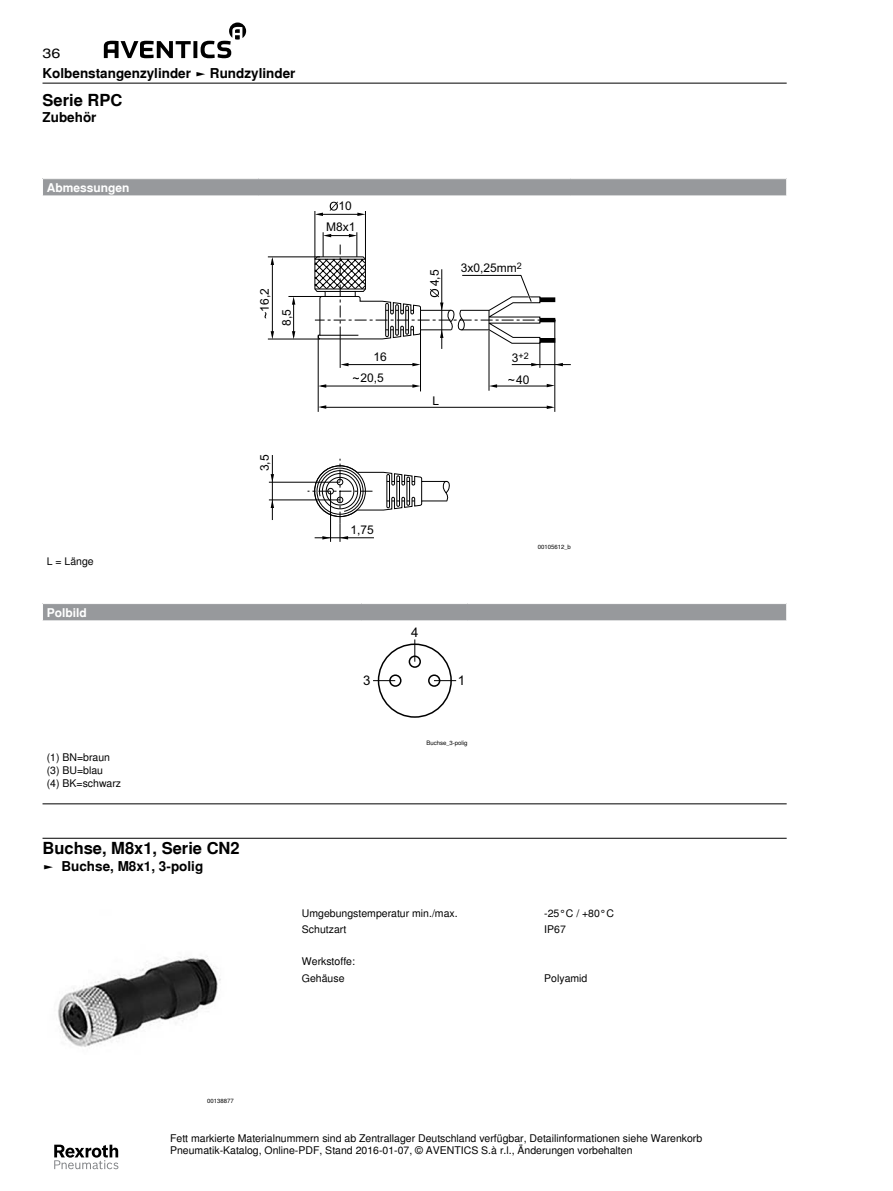
<style>
.page{position:relative;width:893px;height:1191px;background:#fff}
.page>*{position:absolute;margin:0;border:0;box-sizing:border-box;transform-origin:0 0}
.t1{font:700 16.5px "Nimbus Sans Global";color:#000}
.t2{font:700 13.5px "Nimbus Sans Global";color:#000}
.t3{font:13.5px "Nimbus Sans Global";color:#000;scale:1.2 1}
.t4{font:13.2px "Arial";color:#000}
.t5{font:12px/21.5px "Arial";color:#000;text-align:right}
.t6{font:700 12px "Nimbus Sans Global";color:#fff}
.t7{font:10.5px/12.6px "Nimbus Sans Global";color:#000}
.t8{font:9px "Arial";color:#000}
.t9{font:6px "Nimbus Sans Global";color:#000}
.s1{font-size:12px}
</style>
<div class="page">
<svg style="left:104px;top:23px;width:142px;height:35px"></svg>
<svg style="left:54px;top:1144px;width:64px;height:25px"></svg>
<hr style="left:43px;top:83px;width:744px;height:1px;background:#000">
<div style="left:43px;top:179px;width:744px;height:17px;background:#97999c"></div>
<svg style="left:786px;top:179px;width:1px;height:17px"></svg>
<svg style="left:330px;top:201px;width:8px;height:10px"></svg>
<svg style="left:271px;top:500px;width:3px;height:8px"></svg>
<svg style="left:271px;top:474px;width:3px;height:8px"></svg>
<hr style="left:269px;top:482px;width:71px;height:1px;background:#000">
<hr style="left:269px;top:499px;width:71px;height:1px;background:#000">
<hr style="left:320px;top:214px;width:40px;height:1px;background:#000">
<svg style="left:357px;top:213px;width:8px;height:3px"></svg>
<hr style="left:268px;top:339px;width:52px;height:1px;background:#000">
<hr style="left:268px;top:257px;width:52px;height:1px;background:#000">
<hr style="left:512px;top:364px;width:59px;height:1px;background:#000">
<hr style="left:272px;top:455px;width:1px;height:65px;background:#000">
<hr style="left:272px;top:259px;width:1px;height:75px;background:#000">
<hr style="left:293px;top:300px;width:1px;height:37px;background:#000">
<svg style="left:271px;top:257px;width:3px;height:8px"></svg>
<hr style="left:315px;top:211px;width:1px;height:48px;background:#000">
<hr style="left:365px;top:211px;width:1px;height:48px;background:#000">
<svg style="left:315px;top:213px;width:8px;height:3px"></svg>
<svg style="left:271px;top:331px;width:3px;height:8px"></svg>
<svg style="left:292px;top:331px;width:3px;height:8px"></svg>
<svg style="left:292px;top:297px;width:3px;height:8px"></svg>
<hr style="left:288px;top:296px;width:45px;height:1px;background:#000">
<svg style="left:308px;top:232px;width:255px;height:310px"></svg>
<div style="left:43px;top:603px;width:744px;height:18px;background:#97999c"></div>
<hr style="left:43px;top:603px;width:319px;height:1px;background:#fff">
<hr style="left:362px;top:603px;width:106px;height:1px;background:#fff">
<hr style="left:468px;top:603px;width:319px;height:1px;background:#fff">
<svg style="left:786px;top:603px;width:1px;height:17px"></svg>
<hr style="left:43px;top:620px;width:319px;height:1px;background:#fff">
<hr style="left:362px;top:620px;width:106px;height:1px;background:#fff">
<hr style="left:468px;top:620px;width:319px;height:1px;background:#fff">
<svg style="left:373px;top:639px;width:83px;height:48px"></svg>
<div style="left:378px;top:643px;width:74px;height:75px;border:2px solid #000;border-radius:50%"></div>
<hr style="left:43px;top:803px;width:744px;height:1px;background:#000">
<hr style="left:43px;top:838px;width:744px;height:1px;background:#000">
<img style="left:58px;top:956px;width:163px;height:91px">
<p class="t3" style="left:43px;top:43px;width:17px">36</p>
<p class="t2" style="left:43px;top:63px;width:254px">Kolbenstangenzylinder ► Rundzylinder</p>
<h1 class="t1" style="left:43px;top:87px;width:81px">Serie RPC</h1>
<p class="t2" style="left:43px;top:107px;width:55px">Zubehör</p>
<p class="t6" style="left:47px;top:178px;width:84px">Abmessungen</p>
<p class="t7" style="left:47px;top:554px;width:48px">L = Länge</p>
<p class="t6" style="left:47px;top:603px;width:42px">Polbild</p>
<p class="t5" style="left:254px;top:312px;width:25px;rotate:-90deg">16,2</p>
<p class="t5" style="left:276px;top:326px;width:18px;rotate:-90deg">8,5</p>
<p class="t5" style="left:254px;top:471px;width:18px;rotate:-90deg">3,5</p>
<p class="t5" style="left:338px;top:196px;width:15px">10</p>
<p class="t5" style="left:326px;top:217px;width:31px">M8x1</p>
<p class="t5" style="left:361px;top:346px;width:28px">16<br>20,5</p>
<p class="t5" style="left:424px;top:286px;width:18px;rotate:-90deg">4,5</p>
<p class="t5" style="left:461px;top:257px;width:63px">3x0,25mm<sup>2</sup></p>
<p class="t5" style="left:432px;top:390px;width:8px">L</p>
<p class="t8" style="left:512px;top:350px;width:18px"><span class="s1">3</span>+2</p>
<p class="t5" style="left:516px;top:369px;width:15px">40</p>
<p class="t5" style="left:350px;top:519px;width:25px">1,75</p>
<p class="t4" style="left:411px;top:624px;width:9px">4</p>
<p class="t4" style="left:363px;top:672px;width:9px">3</p>
<p class="t4" style="left:458px;top:671px;width:9px">1</p>
<p class="t9" style="left:538px;top:542px;width:35px">00105612_b</p>
<p class="t7" style="left:47px;top:751px;width:76px">(1) BN=braun (3) BU=blau<br>(4) BK=schwarz</p>
<h1 class="t1" style="left:43px;top:835px;width:199px">Buchse, M8x1, Serie CN2</h1>
<p class="t2" style="left:43px;top:855px;width:162px">► Buchse, M8x1, 3-polig</p>
<p class="t9" style="left:427px;top:738px;width:43px">Buchse_3-polig</p>
<p class="t7" style="left:302px;top:906px;width:157px">Umgebungstemperatur min./max.</p>
<p class="t7" style="left:544px;top:906px;width:71px">-25°C / +80°C</p>
<p class="t7" style="left:302px;top:922px;width:46px">Schutzart</p>
<p class="t7" style="left:544px;top:922px;width:23px">IP67</p>
<p class="t7" style="left:302px;top:953px;width:55px;line-height:16.2px">Werkstoffe:<br>Gehäuse</p>
<p class="t7" style="left:544px;top:971px;width:45px">Polyamid</p>
<p class="t9" style="left:207px;top:1096px;width:28px">00138877</p>
<p class="t7" style="left:170px;top:1131px;width:534px">Fett markierte Materialnummern sind ab Zentrallager Deutschland verfügbar, Detailinformationen siehe Warenkorb<br>Pneumatik-Katalog, Online-PDF, Stand 2016-01-07, © AVENTICS S.à r.l., Änderungen vorbehalten</p>
</div>
